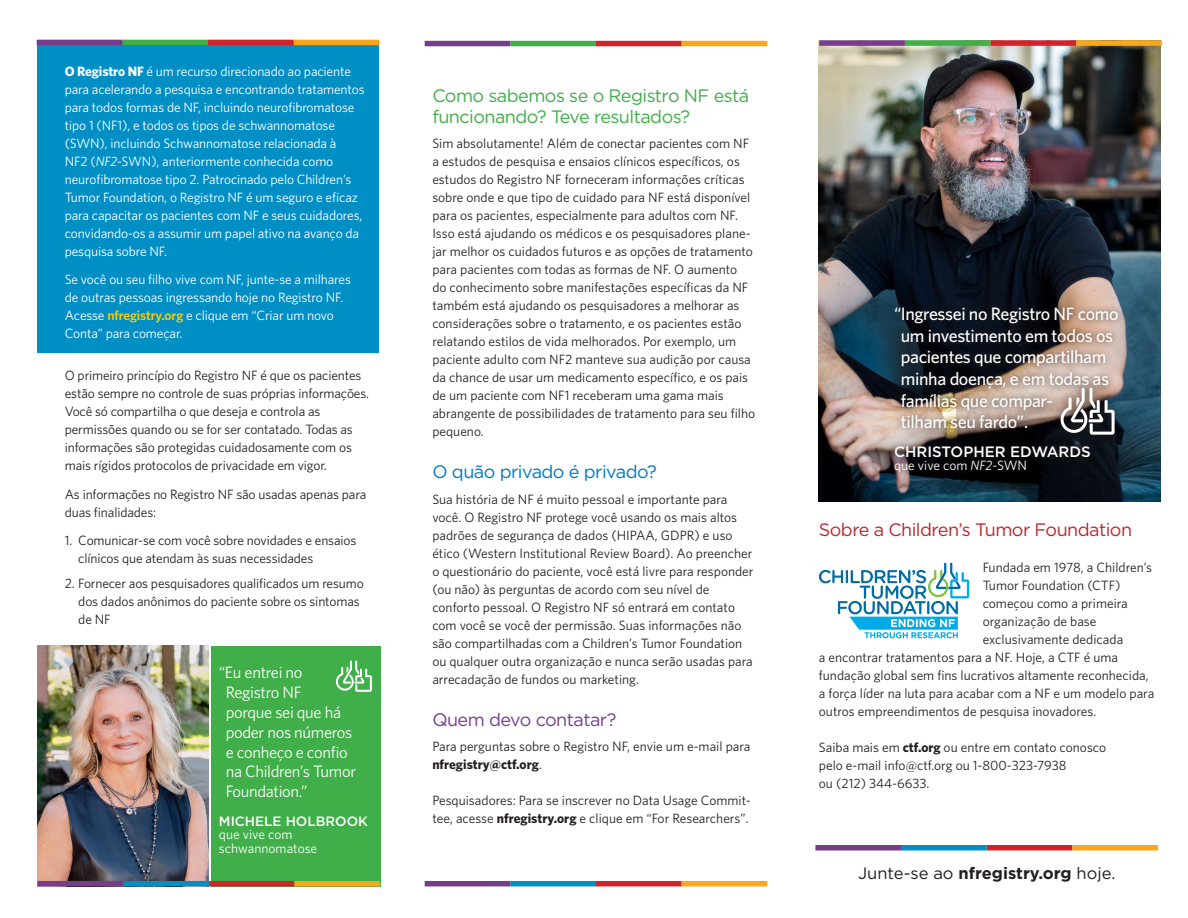
<style>
.page{position:relative;width:1188px;height:918px;background:#fff}
.page>*{position:absolute;margin:0;border:0;box-sizing:border-box;transform-origin:0 0}
.t1{font:500 18px/21.6px "Whitney";letter-spacing:-.02em;color:#fff}
.subhead{font:18px/21px "Gotham";letter-spacing:-.03em;color:#40ae49}
.subhead-2{font:18px "Gotham";letter-spacing:-.03em;color:#b9282e}
.subhead-3{font:18px "Gotham";letter-spacing:-.03em;color:#0079c2}
.subhead-4{font:18px "Gotham";letter-spacing:-.03em;color:#753e8d}
.t2{font:16.5px/19.8px "Whitney";letter-spacing:-.02em;color:#fff}
.t3{font:16.5px "Gotham";color:#231f20}
.t4{font:500 15px "Gotham";color:#fff}
.text_1{font:13.5px/18px "Whitney";color:#231f20}
.t5{font:13.5px/18px "Whitney";letter-spacing:-.01em;color:#fff}
.t6{font:500 13.5px "Gotham";color:#fff}
.s1{font-weight:700}
.s2{font-style:italic}
.s3{font-weight:600;color:#fecd08}
</style>
<div class="page">
<img style="left:37px;top:646px;width:171px;height:235px">
<div style="left:37px;top:42px;width:342px;height:311px;background:#008fc5"></div>
<div style="left:208px;top:40px;width:86px;height:5px;background:#d1232a"></div>
<div style="left:122px;top:40px;width:86px;height:5px;background:#40ae49"></div>
<div style="left:37px;top:40px;width:85px;height:5px;background:#753e8d"></div>
<div style="left:294px;top:40px;width:85px;height:5px;background:#f9a71b"></div>
<div style="left:211px;top:646px;width:169px;height:240px;background:#40ae49"></div>
<div style="left:209px;top:881px;width:85px;height:5px;background:#d1232a"></div>
<div style="left:123px;top:881px;width:86px;height:5px;background:#008fc5"></div>
<div style="left:37px;top:881px;width:86px;height:5px;background:#753e8d"></div>
<div style="left:294px;top:881px;width:86px;height:5px;background:#f9a71b"></div>
<div style="left:596px;top:881px;width:86px;height:5px;background:#d1232a"></div>
<div style="left:510px;top:881px;width:86px;height:5px;background:#008fc5"></div>
<div style="left:425px;top:881px;width:85px;height:5px;background:#753e8d"></div>
<div style="left:682px;top:881px;width:85px;height:5px;background:#f9a71b"></div>
<div style="left:987px;top:845px;width:85px;height:6px;background:#d1232a"></div>
<div style="left:901px;top:845px;width:86px;height:6px;background:#008fc5"></div>
<div style="left:815px;top:845px;width:86px;height:6px;background:#753e8d"></div>
<div style="left:1072px;top:845px;width:86px;height:6px;background:#f9a71b"></div>
<img style="left:819px;top:46px;width:342px;height:455px">
<div style="left:991px;top:40px;width:85px;height:6px;background:#d1232a"></div>
<div style="left:905px;top:40px;width:86px;height:6px;background:#40ae49"></div>
<div style="left:819px;top:40px;width:86px;height:6px;background:#753e8d"></div>
<div style="left:1076px;top:40px;width:86px;height:6px;background:#f9a71b"></div>
<div style="left:596px;top:41px;width:86px;height:5px;background:#d1232a"></div>
<div style="left:510px;top:41px;width:86px;height:5px;background:#40ae49"></div>
<div style="left:425px;top:41px;width:85px;height:5px;background:#753e8d"></div>
<div style="left:682px;top:41px;width:85px;height:5px;background:#f9a71b"></div>
<div style="left:887px;top:300px;width:238px;height:180px;background:#231f20;opacity:.89"></div>
<svg style="left:336px;top:661px;width:36px;height:31px"></svg>
<div style="left:1053px;top:380px;width:69px;height:63px;background:#231f20;opacity:.75"></div>
<svg style="left:1061px;top:388px;width:54px;height:47px"></svg>
<svg style="left:819px;top:563px;width:150px;height:75px"></svg>
<p class="t5" style="left:65px;top:62px;width:301px"><span class="s1">O Registro NF</span> é um recurso direcionado ao paciente para acelerando a pesquisa e encontrando tratamentos para todos formas de NF, incluindo neurofibromatose tipo 1 (NF1), e todos os tipos de schwannomatose (SWN), incluindo Schwannomatose relacionada à<br>NF2 (<span class="s2">NF2</span>-SWN), anteriormente conhecida como neurofibromatose tipo 2. Patrocinado pelo Children’s Tumor Foundation, o Registro NF é um seguro e eficaz para capacitar os pacientes com NF e seus cuidadores, convidando-os a assumir um papel ativo na avanço da pesquisa sobre NF.</p>
<p class="t5" style="left:65px;top:270px;width:288px">Se você ou seu filho vive com NF, junte-se a milhares de outras pessoas ingressando hoje no Registro NF.<br>Acesse <span class="s3">nfregistry.org</span> e clique em “Criar um novo Conta” para começar.</p>
<p class="text_1" style="left:65px;top:366px;width:306px">O primeiro princípio do Registro NF é que os pacientes estão sempre no controle de suas próprias informações.<br>Você só compartilha o que deseja e controla as permissões quando ou se for ser contatado. Todas as informações são protegidas cuidadosamente com os mais rígidos protocolos de privacidade em vigor.</p>
<p class="text_1" style="left:65px;top:485px;width:303px">As informações no Registro NF são usadas apenas para duas finalidades:</p>
<p class="text_1" style="left:78px;top:531px;width:280px;text-indent:-14px">1. Comunicar-se com você sobre novidades e ensaios clínicos que atendam às suas necessidades</p>
<p class="text_1" style="left:78px;top:574px;width:287px;text-indent:-14px">2. Fornecer aos pesquisadores qualificados um resumo dos dados anônimos do paciente sobre os sintomas de NF</p>
<p class="t2" style="left:226px;top:662px;width:132px;text-indent:-7px">“Eu entrei no<br>Registro NF<br>porque sei que há poder nos números e conheço e confio na Children’s Tumor<br>Foundation.”</p>
<p class="t6" style="left:219px;top:812px;width:151px">MICHELE HOLBROOK</p>
<p class="t5" style="left:219px;top:828px;width:100px;line-height:13.5px">que vive com schwannomatose</p>
<p class="subhead" style="left:432px;top:85px;width:318px">Como sabemos se o Registro NF está funcionando? Teve resultados?</p>
<p class="text_1" style="left:432px;top:134px;width:324px">Sim absolutamente! Além de conectar pacientes com NF a estudos de pesquisa e ensaios clínicos específicos, os estudos do Registro NF forneceram informações críticas sobre onde e que tipo de cuidado para NF está disponível para os pacientes, especialmente para adultos com NF.<br>Isso está ajudando os médicos e os pesquisadores plane&shy;jar melhor os cuidados futuros e as opções de tratamento para pacientes com todas as formas de NF. O aumento<br>do conhecimento sobre manifestações específicas da NF também está ajudando os pesquisadores a melhorar as considerações sobre o tratamento, e os pacientes estão relatando estilos de vida melhorados. Por exemplo, um paciente adulto com NF2 manteve sua audição por causa da chance de usar um medicamento específico, e os pais de um paciente com NF1 receberam uma gama mais abrangente de possibilidades de tratamento para seu filho pequeno.</p>
<p class="subhead-3" style="left:432px;top:460px;width:226px">O quão privado é privado?</p>
<p class="text_1" style="left:432px;top:490px;width:323px">Sua história de NF é muito pessoal e importante para você. O Registro NF protege você usando os mais altos padrões de segurança de dados (HIPAA, GDPR) e uso ético (Western Institutional Review Board). Ao preencher o questionário do paciente, você está livre para responder (ou não) às perguntas de acordo com seu nível de conforto pessoal. O Registro NF só entrará em contato com você se você der permissão. Suas informações não são compartilhadas com a Children’s Tumor Foundation ou qualquer outra organização e nunca serão usadas para arrecadação de fundos ou marketing.</p>
<p class="subhead-4" style="left:432px;top:708px;width:186px">Quem devo contatar?</p>
<p class="text_1" style="left:432px;top:737px;width:320px">Para perguntas sobre o Registro NF, envie um e-mail para <span class="s1">nfregistry@ctf.org</span>.</p>
<p class="text_1" style="left:432px;top:791px;width:320px">Pesquisadores: Para se inscrever no Data Usage Commit&shy;tee, acesse <span class="s1">nfregistry.org</span> e clique em “For Researchers”.</p>
<p class="t1" style="left:901px;top:303px;width:219px;text-indent:-7px">“Ingressei no Registro NF como um investimento em todos os pacientes que compartilham minha doença, e em todas as famílias que compar-<br>tilham seu fardo”.</p>
<p class="t4" style="left:894px;top:442px;width:198px">CHRISTOPHER EDWARDS</p>
<p class="t5" style="left:894px;top:456px;width:135px">que vive com <span class="s2">NF2</span>-SWN</p>
<p class="subhead-2" style="left:819px;top:519px;width:315px">Sobre a Children’s Tumor Foundation</p>
<p class="text_1" style="left:983px;top:558px;width:171px">Fundada em 1978, a Children’s</p>
<p class="text_1" style="left:983px;top:576px;width:139px">Tumor Foundation (CTF)</p>
<p class="text_1" style="left:983px;top:594px;width:147px">começou como a primeira</p>
<p class="text_1" style="left:983px;top:612px;width:115px">organização de base</p>
<p class="text_1" style="left:983px;top:630px;width:142px">exclusivamente dedicada</p>
<p class="text_1" style="left:819px;top:648px;width:301px">a encontrar tratamentos para a NF. Hoje, a CTF é uma</p>
<p class="text_1" style="left:819px;top:666px;width:331px">fundação global sem fins lucrativos altamente reconhecida,</p>
<p class="text_1" style="left:819px;top:684px;width:337px">a força líder na luta para acabar com a NF e um modelo para</p>
<p class="text_1" style="left:819px;top:702px;width:279px">outros empreendimentos de pesquisa inovadores.</p>
<p class="text_1" style="left:819px;top:738px;width:289px">Saiba mais em <span class="s1">ctf.org</span> ou entre em contato conosco</p>
<p class="text_1" style="left:819px;top:756px;width:249px">pelo e-mail info@ctf.org ou 1-800-323-7938</p>
<p class="text_1" style="left:819px;top:774px;width:112px">ou (212) 344-6633.</p>
<p class="t3" style="left:858px;top:863px;width:259px">Junte-se ao <span class="s1">nfregistry.org</span> hoje.</p>
</div>
